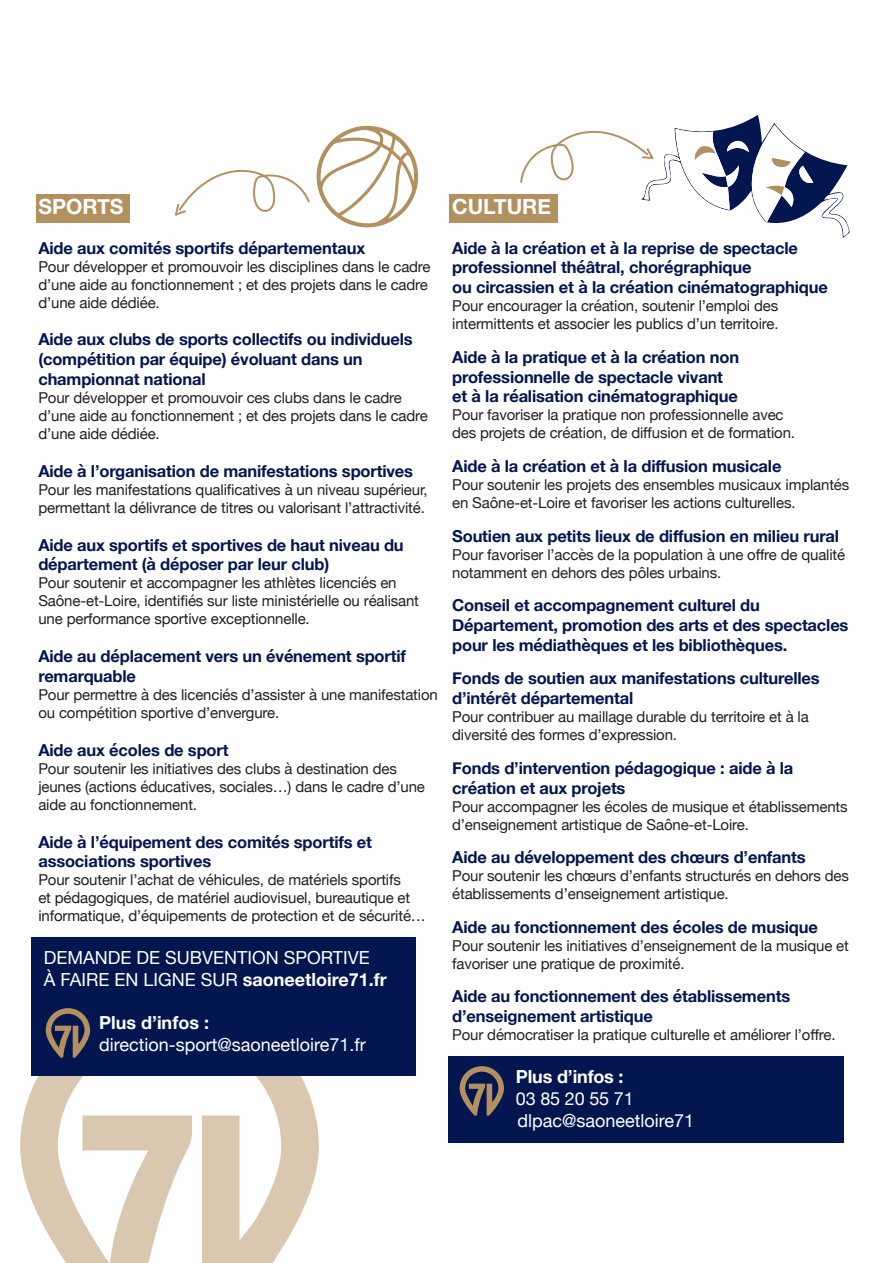
<style>
.page{position:relative;width:893px;height:1263px;background:#fff}
.page>*{position:absolute;margin:0;border:0;box-sizing:border-box;transform-origin:0 0}
.t1{font:700 21px "Helvetica Neue";color:#fff}
.t2{font:18px/21.6px "Helvetica Neue";color:#fff}
.t3{font:700 18px "Helvetica Neue";letter-spacing:-.005em;color:#fff}
.t4{font:700 16.5px/19.8px "Helvetica Neue";letter-spacing:-.01em;color:#031650}
.t5{font:15px/18px "Helvetica Neue";letter-spacing:-.01em;color:#231f20}
.s1{font-weight:700}
</style>
<div class="page">
<svg style="left:20px;top:998px;width:299px;height:265px"></svg>
<div style="left:37px;top:194px;width:93px;height:29px;background:#b3905f"></div>
<div style="left:449px;top:194px;width:108px;height:29px;background:#b3905f"></div>
<div style="left:449px;top:1056px;width:395px;height:87px;background:#031650"></div>
<svg style="left:175px;top:170px;width:135px;height:46px"></svg>
<svg style="left:520px;top:115px;width:330px;height:123px"></svg>
<svg style="left:317px;top:126px;width:101px;height:102px"></svg>
<div style="left:32px;top:937px;width:384px;height:139px;background:#031650"></div>
<svg style="left:46px;top:1008px;width:44px;height:50px"></svg>
<svg style="left:460px;top:1066px;width:44px;height:49px"></svg>
<h1 class="t1" style="left:38px;top:190px;width:87px">SPORTS</h1>
<p class="t4" style="left:38px;top:238px;width:328px">Aide aux comités sportifs départementaux</p>
<p class="t5" style="left:38px;top:258px;width:394px">Pour développer et promouvoir les disciplines dans le cadre d’une aide au fonctionnement ; et des projets dans le cadre d’une aide dédiée.</p>
<p class="t4" style="left:38px;top:330px;width:376px">Aide aux clubs de sports collectifs ou individuels (compétition par équipe) évoluant dans un championnat national</p>
<p class="t5" style="left:38px;top:389px;width:391px">Pour développer et promouvoir ces clubs dans le cadre d’une aide au fonctionnement ; et des projets dans le cadre d’une aide dédiée.</p>
<p class="t4" style="left:38px;top:461px;width:376px">Aide à l’organisation de manifestations sportives</p>
<p class="t5" style="left:38px;top:481px;width:391px">Pour les manifestations qualificatives à un niveau supérieur, permettant la délivrance de titres ou valorisant l’attractivité.</p>
<p class="t4" style="left:38px;top:535px;width:367px">Aide aux sportifs et sportives de haut niveau du département (à déposer par leur club)</p>
<p class="t5" style="left:38px;top:575px;width:382px">Pour soutenir et accompagner les athlètes licenciés en<br>Saône-et-Loire, identifiés sur liste ministérielle ou réalisant une performance sportive exceptionnelle.</p>
<p class="t4" style="left:38px;top:647px;width:369px">Aide au déplacement vers un événement sportif remarquable</p>
<p class="t5" style="left:38px;top:686px;width:401px">Pour permettre à des licenciés d’assister à une manifestation ou compétition sportive d’envergure.</p>
<p class="t4" style="left:38px;top:740px;width:192px">Aide aux écoles de sport</p>
<p class="t5" style="left:38px;top:760px;width:388px">Pour soutenir les initiatives des clubs à destination des jeunes (actions éducatives, sociales…) dans le cadre d’une aide au fonctionnement.</p>
<p class="t4" style="left:38px;top:832px;width:335px">Aide à l’équipement des comités sportifs et associations sportives</p>
<p class="t5" style="left:38px;top:872px;width:389px">Pour soutenir l’achat de véhicules, de matériels sportifs<br>et pédagogiques, de matériel audiovisuel, bureautique et informatique, d’équipements de protection et de sécurité…</p>
<p class="t2" style="left:44px;top:948px;width:344px">DEMANDE DE SUBVENTION SPORTIVE<br>À FAIRE EN LIGNE SUR <span class="s1">saoneetloire71.fr</span></p>
<p class="t3" style="left:99px;top:1009px;width:111px">Plus d’infos :</p>
<p class="t2" style="left:99px;top:1035px;width:268px">direction-sport@saoneetloire71.fr</p>
<h1 class="t1" style="left:452px;top:190px;width:100px">CULTURE</h1>
<p class="t4" style="left:452px;top:238px;width:377px">Aide à la création et à la reprise de spectacle professionnel théâtral, chorégraphique<br>ou circassien et à la création cinématographique</p>
<p class="t5" style="left:452px;top:298px;width:328px">Pour encourager la création, soutenir l’emploi des intermittents et associer les publics d’un territoire.</p>
<p class="t4" style="left:452px;top:347px;width:289px">Aide à la pratique et à la création non professionnelle de spectacle vivant et à la réalisation cinématographique</p>
<p class="t5" style="left:452px;top:407px;width:344px">Pour favoriser la pratique non professionnelle avec des projets de création, de diffusion et de formation.</p>
<p class="t4" style="left:452px;top:457px;width:331px">Aide à la création et à la diffusion musicale</p>
<p class="t5" style="left:452px;top:476px;width:399px">Pour soutenir les projets des ensembles musicaux implantés en Saône-et-Loire et favoriser les actions culturelles.</p>
<p class="t4" style="left:452px;top:526px;width:388px">Soutien aux petits lieux de diffusion en milieu rural</p>
<p class="t5" style="left:452px;top:546px;width:395px">Pour favoriser l’accès de la population à une offre de qualité notamment en dehors des pôles urbains.</p>
<p class="t4" style="left:452px;top:596px;width:398px">Conseil et accompagnement culturel du<br>Département, promotion des arts et des spectacles pour les médiathèques et les bibliothèques.</p>
<p class="t4" style="left:452px;top:669px;width:369px">Fonds de soutien aux manifestations culturelles d’intérêt départemental</p>
<p class="t5" style="left:452px;top:709px;width:358px">Pour contribuer au maillage durable du territoire et à la diversité des formes d’expression.</p>
<p class="t4" style="left:452px;top:758px;width:343px">Fonds d’intervention pédagogique : aide à la création et aux projets</p>
<p class="t5" style="left:452px;top:798px;width:397px">Pour accompagner les écoles de musique et établissements d’enseignement artistique de Saône-et-Loire.</p>
<p class="t4" style="left:452px;top:848px;width:355px">Aide au développement des chœurs d’enfants</p>
<p class="t5" style="left:452px;top:868px;width:398px">Pour soutenir les chœurs d’enfants structurés en dehors des établissements d’enseignement artistique.</p>
<p class="t4" style="left:452px;top:917px;width:367px">Aide au fonctionnement des écoles de musique</p>
<p class="t5" style="left:452px;top:937px;width:398px">Pour soutenir les initiatives d’enseignement de la musique et favoriser une pratique de proximité.</p>
<p class="t4" style="left:452px;top:987px;width:339px">Aide au fonctionnement des établissements d’enseignement artistique</p>
<p class="t5" style="left:452px;top:1027px;width:385px">Pour démocratiser la pratique culturelle et améliorer l’offre.</p>
<p class="t3" style="left:516px;top:1063px;width:109px">Plus d’infos :</p>
<p class="t2" style="left:516px;top:1089px;width:180px">03 85 20 55 71 dlpac@saoneetloire71</p>
</div>
